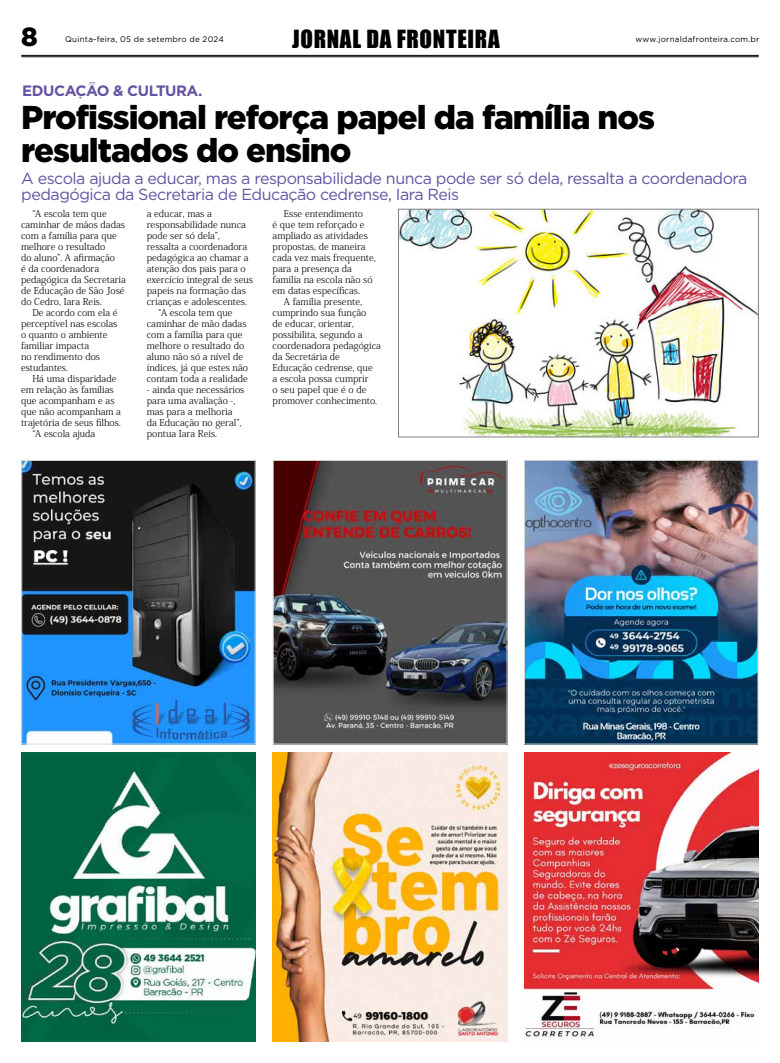
<style>
.page{position:relative;width:780px;height:1063px;background:#fff}
.page>*{position:absolute;margin:0;border:0;box-sizing:border-box;transform-origin:0 0}
.t1{font:900 33px/33px "Gotham";letter-spacing:-.03em;color:#000}
.t2{font:900 26.3px "Gotham";color:#000}
.t3{font:23px "Impact";letter-spacing:.03em;color:#000}
.t4{font:16px/16px "Gotham";letter-spacing:-.03em;color:#6353a3}
.t5{font:700 15px "Gotham";letter-spacing:-.03em;color:#6452a2}
.t6{font:300 9.5px/11px "Koz Min Pro";color:#000}
.t7{font:8px "Gotham";letter-spacing:.03em;color:#000}
</style>
<div class="page">
<hr style="left:21px;top:55px;width:737px;height:1px;background:#000">
<hr style="left:21px;top:56px;width:737px;height:1px;background:#000">
<img style="left:23px;top:462px;width:231px;height:281px">
<div style="left:21px;top:460px;width:235px;height:285px;border:1px solid #dcddde"></div>
<img style="left:275px;top:462px;width:230px;height:281px">
<div style="left:273px;top:460px;width:234px;height:285px;border:1px solid #dcddde"></div>
<img style="left:21px;top:753px;width:235px;height:289px">
<img style="left:273px;top:753px;width:234px;height:289px">
<img style="left:524px;top:753px;width:234px;height:287px">
<img style="left:526px;top:462px;width:230px;height:281px">
<div style="left:524px;top:460px;width:234px;height:285px;border:1px solid #d1d3d4"></div>
<img style="left:400px;top:211px;width:356px;height:224px">
<div style="left:398px;top:209px;width:360px;height:228px;border:1px solid #808285"></div>
<h2 class="t2" style="left:21px;top:21px;width:18px">8</h2>
<p class="t7" style="left:65px;top:34px;width:160px">Quinta-feira, 05 de setembro de 2024</p>
<p class="t7" style="left:635px;top:34px;width:125px">www.jornaldafronteira.com.br</p>
<h3 class="t3" style="left:292px;top:21px;width:209px">JORNAL DA FRONTEIRA</h3>
<h3 class="t5" style="left:22px;top:81px;width:181px">EDUCAÇÃO &amp; CULTURA.</h3>
<h1 class="t1" style="left:21px;top:100px;width:635px">Profissional reforça papel da família nos resultados do ensino</h1>
<h3 class="t4" style="left:21px;top:170px;width:727px">A escola ajuda a educar, mas a responsabilidade nunca pode ser só dela, ressalta a coordenadora pedagógica da Secretaria de Educação cedrense, Iara Reis</h3>
<p class="t6" style="left:21px;top:207px;width:106px;text-indent:11px">“A escola tem que caminhar de mãos dadas com a família para que melhore o resultado<br>do aluno”. A afirmação<br>é da coordenadora pedagógica da Secretaria de Educação de São José do Cedro, Iara Reis.</p>
<p class="t6" style="left:21px;top:306px;width:98px;text-indent:11px">De acordo com ela é perceptível nas escolas o quanto o ambiente familiar impacta<br>no rendimento dos estudantes.</p>
<p class="t6" style="left:32px;top:372px;width:86px">Há uma disparidade</p>
<p class="t6" style="left:21px;top:383px;width:94px">em relação às famílias</p>
<p class="t6" style="left:21px;top:394px;width:95px">que acompanham e as</p>
<p class="t6" style="left:21px;top:405px;width:102px">que não acompanham a</p>
<p class="t6" style="left:21px;top:416px;width:101px">trajetória de seus filhos.</p>
<p class="t6" style="left:32px;top:427px;width:65px">“A escola ajuda</p>
<p class="t6" style="left:147px;top:207px;width:66px">a educar, mas a</p>
<p class="t6" style="left:147px;top:218px;width:101px">responsabilidade nunca</p>
<p class="t6" style="left:147px;top:229px;width:75px">pode ser só dela”,</p>
<p class="t6" style="left:147px;top:240px;width:102px">ressalta a coordenadora</p>
<p class="t6" style="left:147px;top:251px;width:103px">pedagógica ao chamar a</p>
<p class="t6" style="left:147px;top:262px;width:100px">atenção dos pais para o</p>
<p class="t6" style="left:147px;top:273px;width:108px">exercício integral de seus</p>
<p class="t6" style="left:147px;top:284px;width:101px">papeis na formação das</p>
<p class="t6" style="left:147px;top:295px;width:102px">crianças e adolescentes.</p>
<p class="t6" style="left:158px;top:306px;width:76px">“A escola tem que</p>
<p class="t6" style="left:147px;top:317px;width:101px">caminhar de mão dadas</p>
<p class="t6" style="left:147px;top:328px;width:97px">com a família para que</p>
<p class="t6" style="left:147px;top:339px;width:99px">melhore o resultado do</p>
<p class="t6" style="left:147px;top:350px;width:98px">aluno não só a nível de</p>
<p class="t6" style="left:147px;top:361px;width:103px">índices, já que estes não</p>
<p class="t6" style="left:147px;top:372px;width:103px">contam toda a realidade</p>
<p class="t6" style="left:147px;top:383px;width:99px">- ainda que necessários para uma avaliação -, mas para a melhoria da Educação no geral”, pontua Iara Reis.</p>
<p class="t6" style="left:272px;top:207px;width:105px;text-indent:11px">Esse entendimento<br>é que tem reforçado e ampliado as atividades propostas, de maneira cada vez mais frequente, para a presença da família na escola não só em datas específicas.</p>
<p class="t6" style="left:272px;top:295px;width:110px;text-indent:11px">A família presente, cumprindo sua função<br>de educar, orientar, possibilita, segundo a coordenadora pedagógica da Secretária de<br>Educação cedrense, que<br>a escola possa cumprir<br>o seu papel que é o de promover conhecimento.</p>
</div>
